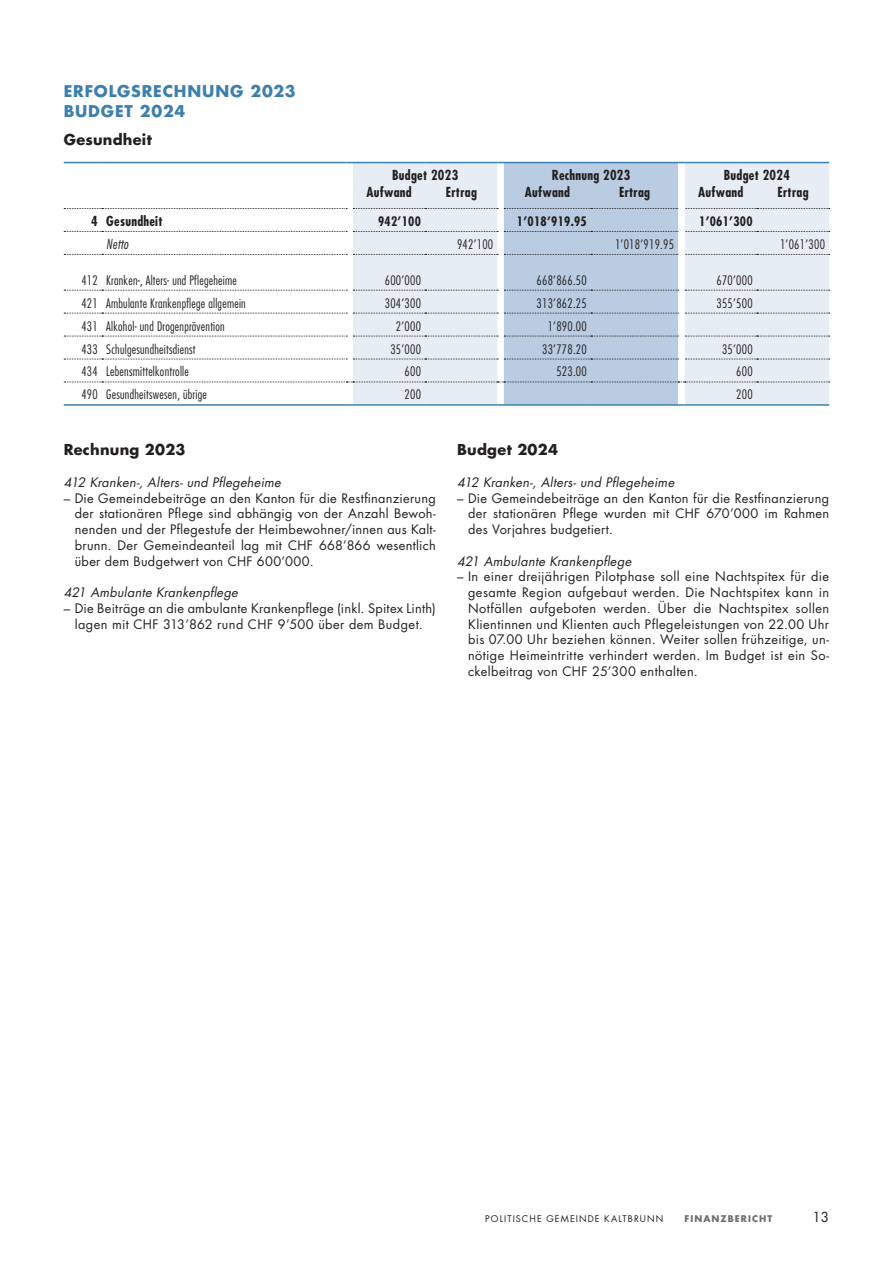
<style>
.page{position:relative;width:893px;height:1263px;background:#fff}
.page>*{position:absolute;margin:0;border:0;box-sizing:border-box;transform-origin:0 0}
.t1{font:700 15.75px/20.2px "Futura Std";letter-spacing:.055em;color:#3d7fac}
.t2{font:700 14.55px "Futura Std";letter-spacing:.02em;color:#231f20}
.t3{font:700 condensed 13.5px "Futura Std";letter-spacing:.02em;color:#231f20}
.t4{font:italic 300 condensed 13.5px "Futura Std";letter-spacing:.02em;color:#231f20}
.t5{font:13.5px "Futura Std";color:#231f20}
.t6{font:12.75px/15.8px "Futura Std";letter-spacing:.025em;color:#231f20;text-align:justify}
.t7{font:300 condensed 12.75px "Futura Std";letter-spacing:.02em;color:#231f20}
.t8{font:italic 12.75px "Futura Std";letter-spacing:.02em;color:#231f20}
.t9{font:700 condensed 12.75px "Futura Std";letter-spacing:.02em;color:#231f20}
.t10{font:9px "Futura Std";letter-spacing:.12em;color:#231f20}
.t11{font:700 9px "Futura Std";letter-spacing:.12em;color:#6c6d70}
</style>
<div class="page">
<svg style="left:64px;top:162px;width:766px;height:244px"></svg>
<p class="t1" style="left:64px;top:81px;width:233px">ERFOLGSRECHNUNG 2023<br>BUDGET 2024</p>
<p class="t2" style="left:64px;top:130px;width:90px">Gesundheit</p>
<p class="t3" style="left:392px;top:167px;width:68px">Budget 2023</p>
<p class="t3" style="left:552px;top:167px;width:80px">Rechnung 2023</p>
<p class="t3" style="left:724px;top:167px;width:68px">Budget 2024</p>
<p class="t3" style="left:366px;top:184px;width:47px">Aufwand</p>
<p class="t3" style="left:446px;top:184px;width:33px">Ertrag</p>
<p class="t3" style="left:525px;top:184px;width:47px">Aufwand</p>
<p class="t3" style="left:619px;top:184px;width:33px">Ertrag</p>
<p class="t3" style="left:698px;top:184px;width:47px">Aufwand</p>
<p class="t3" style="left:777px;top:184px;width:33px">Ertrag</p>
<p class="t3" style="left:91px;top:213px;width:73px">4 Gesundheit</p>
<p class="t9" style="left:378px;top:213px;width:44px">942’100</p>
<p class="t9" style="left:517px;top:213px;width:71px">1’018’919.95</p>
<p class="t9" style="left:699px;top:213px;width:55px">1’061’300</p>
<p class="t4" style="left:106px;top:236px;width:24px">Netto</p>
<p class="t7" style="left:457px;top:237px;width:38px">942’100</p>
<p class="t7" style="left:615px;top:237px;width:60px">1’018’919.95</p>
<p class="t7" style="left:780px;top:237px;width:46px">1’061’300</p>
<p class="t7" style="left:81px;top:272px;width:157px">412 Kranken-, Alters- und Pflegeheime</p>
<p class="t7" style="left:385px;top:272px;width:38px">600’000</p>
<p class="t7" style="left:537px;top:272px;width:52px">668’866.50</p>
<p class="t7" style="left:716px;top:272px;width:38px">670’000</p>
<p class="t7" style="left:81px;top:295px;width:166px">421 Ambulante Krankenpflege allgemein</p>
<p class="t7" style="left:385px;top:295px;width:38px">304’300</p>
<p class="t7" style="left:537px;top:295px;width:52px">313’862.25</p>
<p class="t7" style="left:716px;top:295px;width:38px">355’500</p>
<p class="t7" style="left:81px;top:318px;width:145px">431 Alkohol- und Drogenprävention</p>
<p class="t7" style="left:396px;top:318px;width:27px">2’000</p>
<p class="t7" style="left:548px;top:318px;width:41px">1’890.00</p>
<p class="t7" style="left:81px;top:341px;width:116px">433 Schulgesundheitsdienst</p>
<p class="t7" style="left:390px;top:341px;width:32px">35’000</p>
<p class="t7" style="left:542px;top:341px;width:46px">33’778.20</p>
<p class="t7" style="left:722px;top:341px;width:32px">35’000</p>
<p class="t7" style="left:81px;top:364px;width:109px">434 Lebensmittelkontrolle</p>
<p class="t7" style="left:405px;top:364px;width:18px">600</p>
<p class="t7" style="left:556px;top:364px;width:32px">523.00</p>
<p class="t7" style="left:736px;top:364px;width:18px">600</p>
<p class="t7" style="left:81px;top:387px;width:127px">490 Gesundheitswesen, übrige</p>
<p class="t7" style="left:405px;top:387px;width:18px">200</p>
<p class="t7" style="left:736px;top:387px;width:18px">200</p>
<p class="t2" style="left:64px;top:440px;width:123px">Rechnung 2023</p>
<p class="t8" style="left:64px;top:474px;width:219px">412 Kranken-, Alters- und Pflegeheime</p>
<p class="t6" style="left:75px;top:490px;width:363px;text-indent:-11px">– Die Gemeindebeiträge an den Kanton für die Restfinanzierung der stationären Pflege sind abhängig von der Anzahl Bewoh&shy;nenden und der Pflegestufe der Heimbewohner/innen aus Kalt&shy;brunn. Der Gemeindeanteil lag mit CHF 668’866 wesentlich über dem Budgetwert von CHF 600’000.</p>
<p class="t8" style="left:64px;top:584px;width:176px">421 Ambulante Krankenpflege</p>
<p class="t6" style="left:64px;top:600px;width:374px;text-align:center">– Die Beiträge an die ambulante Krankenpflege (inkl. Spitex Linth) lagen mit CHF 313’862 rund CHF 9’500 über dem Budget.</p>
<p class="t2" style="left:457px;top:440px;width:102px">Budget 2024</p>
<p class="t8" style="left:457px;top:474px;width:219px">412 Kranken-, Alters- und Pflegeheime</p>
<p class="t6" style="left:468px;top:490px;width:363px;text-indent:-11px">– Die Gemeindebeiträge an den Kanton für die Restfinanzierung der stationären Pflege wurden mit CHF 670’000 im Rahmen des Vorjahres budgetiert.</p>
<p class="t8" style="left:457px;top:553px;width:176px">421 Ambulante Krankenpflege</p>
<p class="t6" style="left:468px;top:569px;width:363px;text-indent:-11px">– In einer dreijährigen Pilotphase soll eine Nachtspitex für die gesamte Region aufgebaut werden. Die Nachtspitex kann in Notfällen aufgeboten werden. Über die Nachtspitex sollen Klientinnen und Klienten auch Pflegeleistungen von 22.00 Uhr bis 07.00 Uhr beziehen können. Weiter sollen frühzeitige, un&shy;nötige Heimeintritte verhindert werden. Im Budget ist ein So&shy;ckelbeitrag von CHF 25’300 enthalten.</p>
<p class="t10" style="left:485px;top:1213px;width:180px">POLITISCHE GEMEINDE KALTBRUNN</p>
<p class="t11" style="left:684px;top:1213px;width:89px">FINANZBERICHT</p>
<p class="t5" style="left:812px;top:1208px;width:18px">13</p>
</div>
